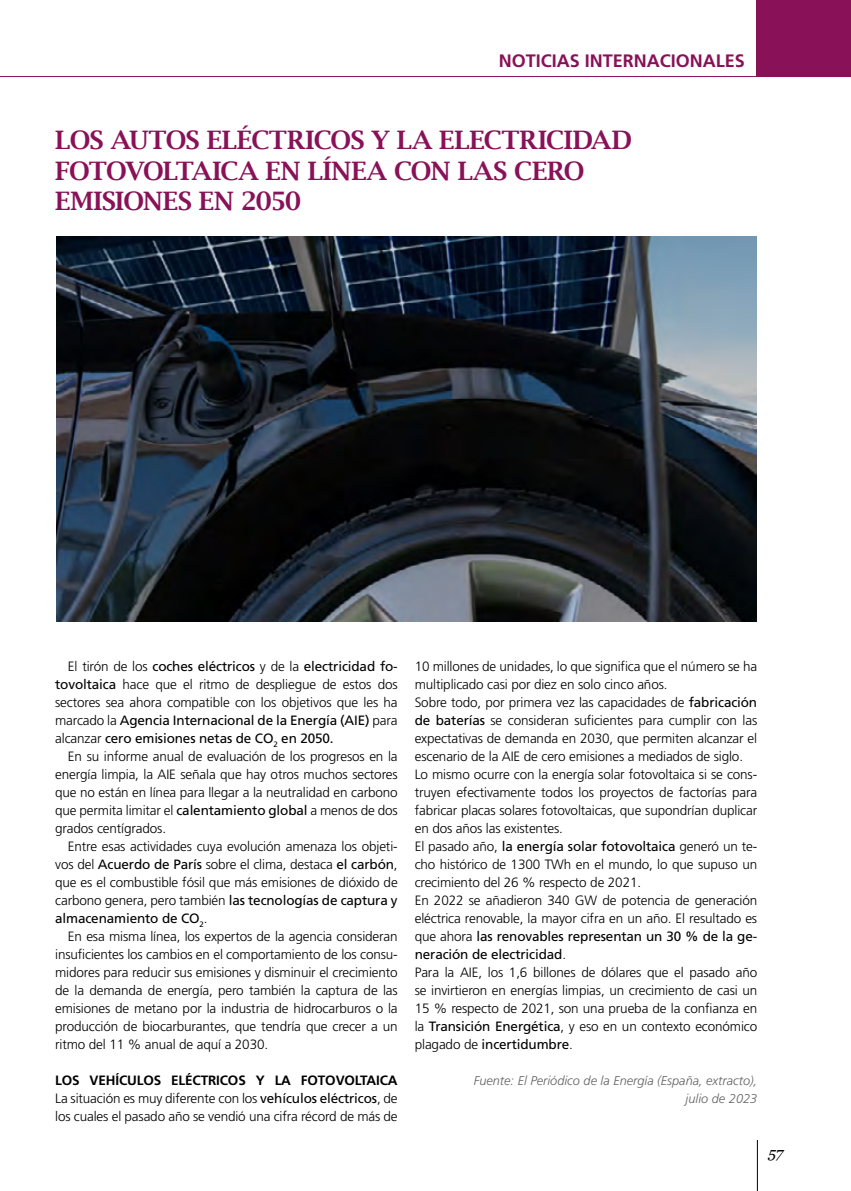
<style>
.page{position:relative;width:851px;height:1191px;background:#fff}
.page>*{position:absolute;margin:0;border:0;box-sizing:border-box;transform-origin:0 0}
.t1{font:600 25.5px/30.6px "Lucida Bright";letter-spacing:-.02em;color:#891157}
.t2{font:700 18px "Frutiger LT Std";color:#891157}
.t3{font:italic 15px "Georgia";color:#000}
.t4{font:300 13.5px/18px "Frutiger LT Std";letter-spacing:-.01em;color:#000;text-align:justify}
.t5{font:italic 300 12.75px/18px "Frutiger LT Std";color:#646363;text-align:right}
.s1{font-weight:400}
.s2{font-weight:700}
</style>
<div class="page">
<hr style="left:0;top:76px;width:850px;height:1px;background:#891157">
<div style="left:756px;top:0;width:94px;height:77px;background:#891157"></div>
<img style="left:56px;top:237px;width:700px;height:384px">
<hr style="left:756px;top:1140px;width:1px;height:51px;background:#000">
<h2 class="t2" style="left:498px;top:50px;width:248px">NOTICIAS INTERNACIONALES</h2>
<h1 class="t1" style="left:55px;top:124px;width:578px">LOS AUTOS ELÉCTRICOS Y LA ELECTRICIDAD<br>FOTOVOLTAICA EN LÍNEA CON LAS CERO<br>EMISIONES EN 2050</h1>
<p class="t4" style="left:55px;top:657px;width:344px;text-indent:13px">El tirón de los <span class="s1">coches eléctricos</span> y de la <span class="s1">electricidad fo&shy;tovoltaica</span> hace que el ritmo de despliegue de estos dos sectores sea ahora compatible con los objetivos que les ha marcado la <span class="s1">Agencia Internacional de la Energía (AIE)</span> para alcanzar <span class="s1">cero emisiones netas de CO</span><sub>2</sub> <span class="s1">en 2050.</span></p>
<p class="t4" style="left:55px;top:747px;width:344px;text-indent:13px">En su informe anual de evaluación de los progresos en la energía limpia, la AIE señala que hay otros muchos sectores que no están en línea para llegar a la neutralidad en carbono que permita limitar el <span class="s1">calentamiento global</span> a menos de dos grados centígrados.</p>
<p class="t4" style="left:55px;top:837px;width:344px;text-indent:13px">Entre esas actividades cuya evolución amenaza los objeti&shy;vos del <span class="s1">Acuerdo de París</span> sobre el clima, destaca <span class="s1">el carbón</span>, que es el combustible fósil que más emisiones de dióxido de carbono genera, pero también <span class="s1">las tecnologías de captura y almacenamiento de CO</span><sub>2</sub>.</p>
<p class="t4" style="left:55px;top:927px;width:344px;text-indent:13px">En esa misma línea, los expertos de la agencia consideran insuficientes los cambios en el comportamiento de los consu&shy;midores para reducir sus emisiones y disminuir el crecimiento de la demanda de energía, pero también la captura de las emisiones de metano por la industria de hidrocarburos o la producción de biocarburantes, que tendría que crecer a un ritmo del 11 % anual de aquí a 2030.</p>
<p class="t4" style="left:55px;top:1071px;width:344px"><span class="s2">LOS VEH ÍCULOS ELÉCTRICOS Y LA FOTOVOLTAICA </span>La situación es muy diferente con los <span class="s1">vehículos eléctricos</span>, de los cuales el pasado año se vendió una cifra récord de más de</p>
<p class="t4" style="left:414px;top:657px;width:344px;text-align:left">10 millones de unidades, lo que significa que el número se ha multiplicado casi por diez en solo cinco años.<br>Sobre todo, por primera vez las capacidades de <span class="s1">fabricación de baterías</span> se consideran suficientes para cumplir con las expectativas de demanda en 2030, que permiten alcanzar el escenario de la AIE de cero emisiones a mediados de siglo.<br>Lo mismo ocurre con la energía solar fotovoltaica si se cons&shy;truyen efectivamente todos los proyectos de factorías para fabricar placas solares fotovoltaicas, que supondrían duplicar en dos años las existentes.<br>El pasado año, <span class="s1">la energía solar fotovoltaica</span> generó un te&shy;cho histórico de 1300 TWh en el mundo, lo que supuso un crecimiento del 26 % respecto de 2021.<br>En 2022 se añadieron 340 GW de potencia de generación eléctrica renovable, la mayor cifra en un año. El resultado es que ahora <span class="s1">las renovables representan un 30 % de la ge&shy;neración de electricidad</span>.<br>Para la AIE, los 1,6 billones de dólares que el pasado año se invirtieron en energías limpias, un crecimiento de casi un 15 % respecto de 2021, son una prueba de la confianza en la <span class="s1">Transición Energética</span>, y eso en un contexto económico plagado de <span class="s1">incertidumbre</span>.</p>
<p class="t5" style="left:473px;top:1071px;width:285px">Fuente: El Periódico de la Energía (España, extracto), julio de 2023</p>
<p class="t3" style="left:767px;top:1143px;width:17px">57</p>
</div>
